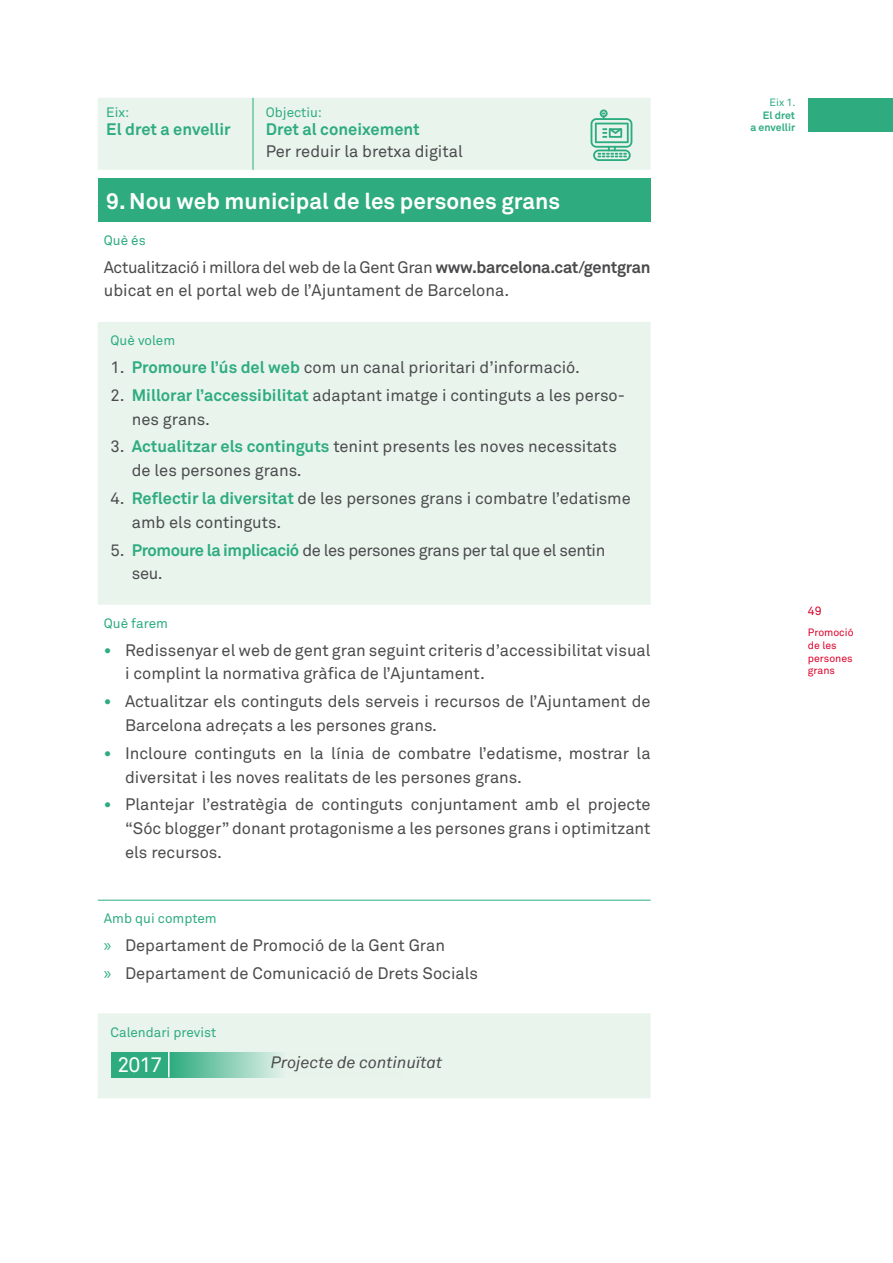
<style>
.page{position:relative;width:893px;height:1263px;background:#fff}
.page>*{position:absolute;margin:0;border:0;box-sizing:border-box;transform-origin:0 0}
.t1{font:700 22.5px "Akkurat Std";color:#fff}
.t2{font:21px "Akkurat Std";color:#fff}
.Puntots{font:16.5px/23.7px "Akkurat Std";color:#4b4b4d}
.Enumeració_02{font:16.5px/23.7px "Akkurat Std";color:#4b4b4d}
.Enumeració_02-2{font:16.5px/23.7px "Akkurat Std";letter-spacing:-.025em;color:#4b4b4d}
.t3{font:700 16.5px "Akkurat Std";color:#2eac80}
.t4{font:italic 16.5px "Akkurat";color:#4b4b4d}
.t5{font:13.5px "Akkurat Std";color:#2eac80}
.t6{font:12px "Akkurat Std";color:#dc002a}
.t7{font:10.5px/12.6px "Akkurat Std";color:#dc002a}
.t8{font:700 10.5px/12.6px "Akkurat Std";color:#2eac80;text-align:right}
.t9{font:10.5px "Akkurat Std";color:#2eac80}
.s1{font-weight:700}
.s2{font-weight:700;color:#2eac80}
.s3{font-weight:700;font-size:18px;color:#2eac80}
.s4{font-family:"Myriad Pro";font-size:18px;color:#2eac80}
</style>
<div class="page">
<div style="left:808px;top:98px;width:85px;height:33px;background:#2eac80"></div>
<svg style="left:98px;top:98px;width:553px;height:1000px"></svg>
<svg style="left:98px;top:170px;width:553px;height:8px"></svg>
<div style="left:98px;top:178px;width:553px;height:44px;background:#2eac80"></div>
<hr style="left:253px;top:98px;width:1px;height:72px;background:#2eac80">
<hr style="left:98px;top:900px;width:155px;height:1px;background:#2eac80">
<hr style="left:253px;top:900px;width:398px;height:1px;background:#2eac80">
<svg style="left:590px;top:109px;width:42px;height:52px;background:#a2d8c4"></svg>
<div style="left:111px;top:1052px;width:58px;height:25px;background:#2eac80"></div>
<svg style="left:170px;top:1052px;width:233px;height:25px;background:#b8e1d0"></svg>
<hr style="left:168px;top:1052px;width:2px;height:25px;background:#fff">
<p class="t5" style="left:266px;top:104px;width:58px">Objectiu:</p>
<p class="t3" style="left:266px;top:119px;width:156px">Dret al coneixement</p>
<p class="Puntots" style="left:266px;top:140px;width:199px">Per reduir la bretxa digital</p>
<p class="t1" style="left:106px;top:187px;width:455px">9. Nou web municipal de les persones grans</p>
<p class="t5" style="left:104px;top:232px;width:43px">Què és</p>
<p class="Puntots" style="left:104px;top:255px;width:548px">Actualització i millora del web de la Gent Gran <span class="s1">www.barcelona.cat/gentgran </span>ubicat en el portal web de l’Ajuntament de Barcelona.</p>
<p class="t5" style="left:111px;top:333px;width:66px">Què volem</p>
<p class="Enumeració_02" style="left:111px;top:356px;width:471px">1. <span class="s2">Promoure l’ús del web</span> com un canal prioritari d’informació.</p>
<p class="Enumeració_02" style="left:132px;top:383px;width:495px;text-indent:-21px">2. <span class="s2">Millorar l’accessibilitat</span> adaptant imatge i continguts a les perso&shy;nes grans.</p>
<p class="Enumeració_02" style="left:132px;top:435px;width:487px;text-indent:-21px">3. <span class="s2">Actualitzar els continguts</span> tenint presents les noves necessitats de les persones grans.</p>
<p class="Enumeració_02" style="left:132px;top:486px;width:501px;text-indent:-21px">4. <span class="s2">Reflectir la diversitat</span> de les persones grans i combatre l’edatisme amb els continguts.</p>
<p class="Enumeració_02-2" style="left:132px;top:538px;width:475px;text-indent:-21px">5. <span class="s2">Promoure la implicació</span> de les persones grans per tal que el sentin seu.</p>
<p class="t5" style="left:104px;top:615px;width:66px">Què farem</p>
<p class="Puntots" style="left:125px;top:638px;width:527px;text-indent:-21px"><span class="s3">•</span> Redissenyar el web de gent gran seguint criteris d’accessibilitat visual i complint la normativa gràfica de l’Ajuntament.</p>
<p class="Puntots" style="left:125px;top:690px;width:527px;text-indent:-21px"><span class="s3">•</span> Actualitzar els continguts dels serveis i recursos de l’Ajuntament de<br>Barcelona adreçats a les persones grans.</p>
<p class="Puntots" style="left:125px;top:741px;width:527px;text-indent:-21px"><span class="s3">•</span> Incloure continguts en la línia de combatre l’edatisme, mostrar la diversitat i les noves realitats de les persones grans.</p>
<p class="Puntots" style="left:125px;top:793px;width:527px;text-align:justify;text-indent:-21px"><span class="s3">•</span> Plantejar l’estratègia de continguts conjuntament amb el projecte “Sóc blogger” donant protagonisme a les persones grans i optimitzant els recursos.</p>
<p class="t5" style="left:106px;top:104px;width:24px">Eix:</p>
<p class="t3" style="left:106px;top:119px;width:126px">El dret a envellir</p>
<p class="t5" style="left:104px;top:911px;width:114px">Amb qui comptem</p>
<p class="Puntots" style="left:104px;top:934px;width:343px"><span class="s4">»</span> Departament de Promoció de la Gent Gran</p>
<p class="Puntots" style="left:104px;top:962px;width:376px"><span class="s4">»</span> Departament de Comunicació de Drets Socials</p>
<p class="t5" style="left:111px;top:1024px;width:107px">Calendari previst</p>
<p class="t2" style="left:118px;top:1053px;width:46px">2017</p>
<p class="t4" style="left:271px;top:1052px;width:173px">Projecte de continuïtat</p>
<p class="t9" style="left:769px;top:96px;width:28px">Eix 1.</p>
<p class="t8" style="left:750px;top:109px;width:46px">El dret<br>a envellir</p>
<p class="t6" style="left:808px;top:604px;width:15px">49</p>
<p class="t7" style="left:808px;top:626px;width:47px">Promoció de les persones grans</p>
</div>
